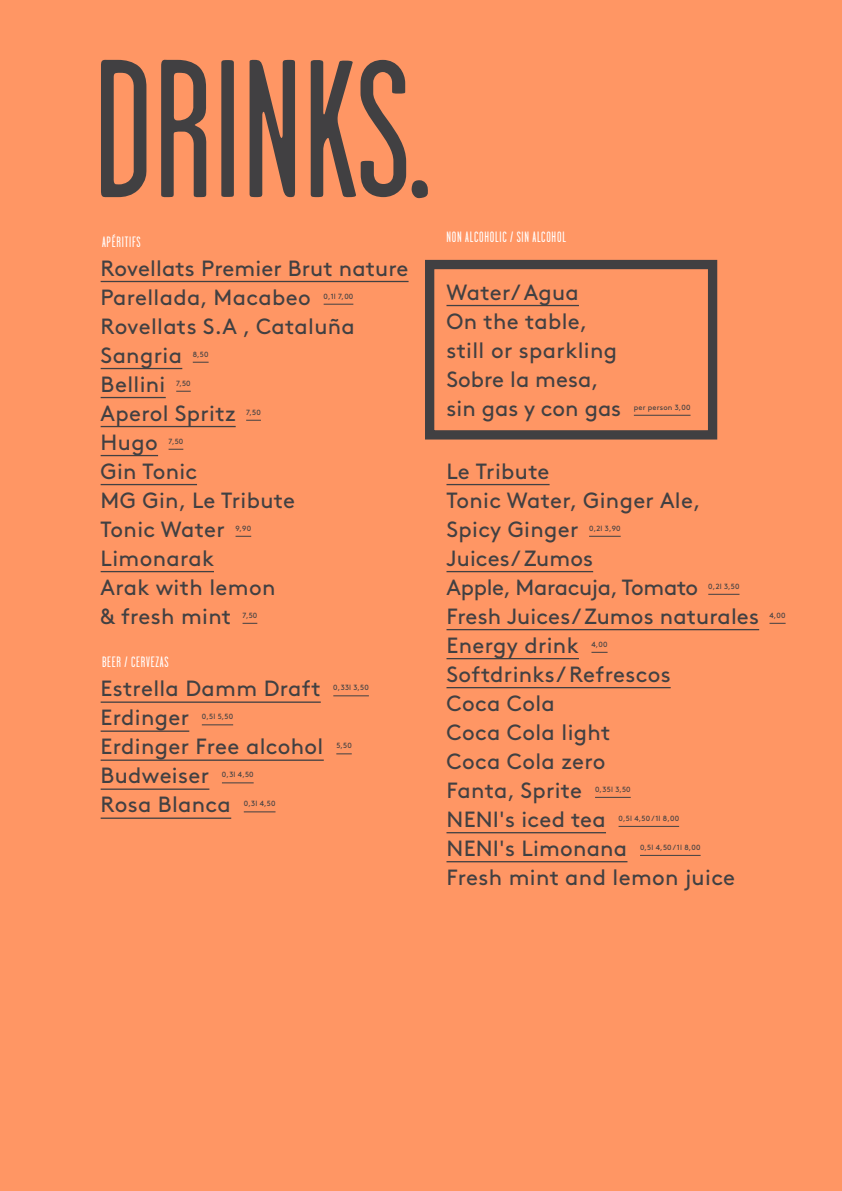
<style>
.page{position:relative;width:842px;height:1191px;background:#ff9664}
.page>*{position:absolute;margin:0;border:0;box-sizing:border-box;transform-origin:0 0}
.t1{font:196px "Garage Gothic";color:#414042}
.t2{font:22px/29px "Brown";letter-spacing:.015em;color:#414042}
.t3{font:22px/29px "Brown";letter-spacing:-.015em;color:#414042}
.t4{font:15px "Garage Gothic";letter-spacing:.05em;color:#fff}
.t5{font:7.5px "Brown";letter-spacing:.02em;color:#414042}
</style>
<div class="page">
<div style="left:425px;top:260px;width:292px;height:179px;border:9px solid #414042"></div>
<hr style="left:101px;top:281px;width:308px;height:1px;background:#414042">
<svg style="left:324px;top:304px;width:29px;height:1px"></svg>
<hr style="left:101px;top:368px;width:81px;height:1px;background:#414042">
<svg style="left:193px;top:362px;width:16px;height:1px"></svg>
<hr style="left:101px;top:397px;width:65px;height:1px;background:#414042">
<svg style="left:176px;top:391px;width:15px;height:1px"></svg>
<hr style="left:101px;top:426px;width:135px;height:1px;background:#414042">
<svg style="left:246px;top:420px;width:15px;height:1px"></svg>
<hr style="left:101px;top:455px;width:57px;height:1px;background:#414042">
<svg style="left:169px;top:449px;width:14px;height:1px"></svg>
<hr style="left:101px;top:484px;width:96px;height:1px;background:#414042">
<svg style="left:236px;top:536px;width:15px;height:1px"></svg>
<hr style="left:101px;top:571px;width:113px;height:1px;background:#414042">
<svg style="left:243px;top:623px;width:14px;height:1px"></svg>
<hr style="left:101px;top:701px;width:220px;height:2px;background:#414042">
<hr style="left:333px;top:695px;width:36px;height:1px;background:#414042">
<hr style="left:101px;top:730px;width:88px;height:2px;background:#414042">
<hr style="left:202px;top:724px;width:31px;height:1px;background:#414042">
<hr style="left:101px;top:759px;width:223px;height:2px;background:#414042">
<svg style="left:336px;top:753px;width:16px;height:1px"></svg>
<hr style="left:101px;top:788px;width:108px;height:2px;background:#414042">
<hr style="left:222px;top:782px;width:32px;height:1px;background:#414042">
<hr style="left:101px;top:817px;width:130px;height:2px;background:#414042">
<hr style="left:244px;top:811px;width:31px;height:1px;background:#414042">
<hr style="left:446px;top:305px;width:133px;height:1px;background:#414042">
<hr style="left:634px;top:415px;width:56px;height:1px;background:#414042">
<hr style="left:446px;top:484px;width:104px;height:1px;background:#414042">
<hr style="left:589px;top:536px;width:32px;height:1px;background:#414042">
<hr style="left:446px;top:571px;width:147px;height:1px;background:#414042">
<hr style="left:708px;top:594px;width:31px;height:1px;background:#414042">
<hr style="left:446px;top:629px;width:313px;height:1px;background:#414042">
<svg style="left:769px;top:623px;width:17px;height:1px"></svg>
<hr style="left:446px;top:658px;width:133px;height:1px;background:#414042">
<svg style="left:591px;top:652px;width:16px;height:1px"></svg>
<hr style="left:446px;top:687px;width:225px;height:1px;background:#414042">
<hr style="left:595px;top:797px;width:36px;height:1px;background:#414042">
<hr style="left:446px;top:832px;width:160px;height:1px;background:#414042">
<hr style="left:618px;top:826px;width:61px;height:1px;background:#414042">
<hr style="left:446px;top:861px;width:181px;height:1px;background:#414042">
<hr style="left:640px;top:855px;width:61px;height:1px;background:#414042">
<h1 class="t1" style="left:93px;top:29px;width:338px">DRINKS.</h1>
<p class="t4" style="left:102px;top:234px;width:40px">APÉRITIFS</p>
<p class="t2" style="left:101px;top:252px;width:309px">Rovellats Premier Brut nature<br>Parellada, Macabeo</p>
<p class="t5" style="left:324px;top:290px;width:31px">0,1l 7,00</p>
<p class="t2" style="left:101px;top:310px;width:256px">Rovellats S.A , Cataluña<br>Sangria</p>
<p class="t5" style="left:193px;top:348px;width:17px">8,50</p>
<p class="t2" style="left:101px;top:368px;width:66px">Bellini</p>
<p class="t5" style="left:176px;top:377px;width:16px">7,50</p>
<p class="t2" style="left:101px;top:397px;width:136px">Aperol Spritz</p>
<p class="t5" style="left:246px;top:406px;width:16px">7,50</p>
<p class="t2" style="left:101px;top:426px;width:59px">Hugo</p>
<p class="t5" style="left:169px;top:435px;width:16px">7,50</p>
<p class="t2" style="left:101px;top:455px;width:196px">Gin Tonic<br>MG Gin, Le Tribute<br>Tonic Water</p>
<p class="t5" style="left:236px;top:522px;width:17px">9,90</p>
<p class="t2" style="left:101px;top:542px;width:176px">Limonarak<br>Arak with lemon &amp; fresh mint</p>
<p class="t5" style="left:243px;top:609px;width:16px">7,50</p>
<p class="t4" style="left:102px;top:654px;width:68px">BEER / CERVEZAS</p>
<p class="t2" style="left:101px;top:672px;width:222px">Estrella Damm Draft</p>
<p class="t5" style="left:333px;top:682px;width:37px">0,33l 3,50</p>
<p class="t2" style="left:101px;top:701px;width:90px">Erdinger</p>
<p class="t5" style="left:202px;top:711px;width:33px">0,5l 5,50</p>
<p class="t2" style="left:101px;top:730px;width:224px">Erdinger Free alcohol</p>
<p class="t5" style="left:336px;top:740px;width:17px">5,50</p>
<p class="t2" style="left:101px;top:759px;width:110px">Budweiser</p>
<p class="t5" style="left:222px;top:769px;width:33px">0,3l 4,50</p>
<p class="t2" style="left:101px;top:788px;width:132px">Rosa Blanca</p>
<p class="t5" style="left:244px;top:798px;width:33px">0,3l 4,50</p>
<p class="t4" style="left:446px;top:229px;width:121px">NON ALCOHOLIC / SIN ALCOHOL</p>
<p class="t2" style="left:446px;top:276px;width:176px">Water/ Agua<br>On the table, still or sparkling<br>Sobre la mesa, sin gas y con gas</p>
<p class="t5" style="left:634px;top:401px;width:58px">per person 3,00</p>
<p class="t2" style="left:446px;top:455px;width:256px">Le Tribute<br>Tonic Water, Ginger Ale,<br>Spicy Ginger</p>
<p class="t5" style="left:589px;top:522px;width:33px">0,2l 3,90</p>
<p class="t3" style="left:446px;top:542px;width:253px">Juices/ Zumos<br>Apple, Maracuja, Tomato</p>
<p class="t5" style="left:708px;top:580px;width:33px">0,2l 3,50</p>
<p class="t2" style="left:446px;top:600px;width:314px">Fresh Juices/ Zumos naturales</p>
<p class="t5" style="left:769px;top:609px;width:18px">4,00</p>
<p class="t2" style="left:446px;top:629px;width:134px">Energy drink</p>
<p class="t5" style="left:591px;top:638px;width:18px">4,00</p>
<p class="t2" style="left:446px;top:658px;width:226px">Softdrinks/ Refrescos<br>Coca Cola<br>Coca Cola light<br>Coca Cola zero<br>Fanta, Sprite</p>
<p class="t5" style="left:595px;top:783px;width:37px">0,35l 3,50</p>
<p class="t2" style="left:446px;top:803px;width:161px">NENI's iced tea</p>
<p class="t5" style="left:618px;top:812px;width:62px">0,5l 4,50 / 1l 8,00</p>
<p class="t2" style="left:446px;top:832px;width:182px">NENI's Limonana</p>
<p class="t5" style="left:640px;top:841px;width:62px">0,5l 4,50 / 1l 8,00</p>
<p class="t2" style="left:446px;top:861px;width:290px">Fresh mint and lemon juice</p>
</div>
